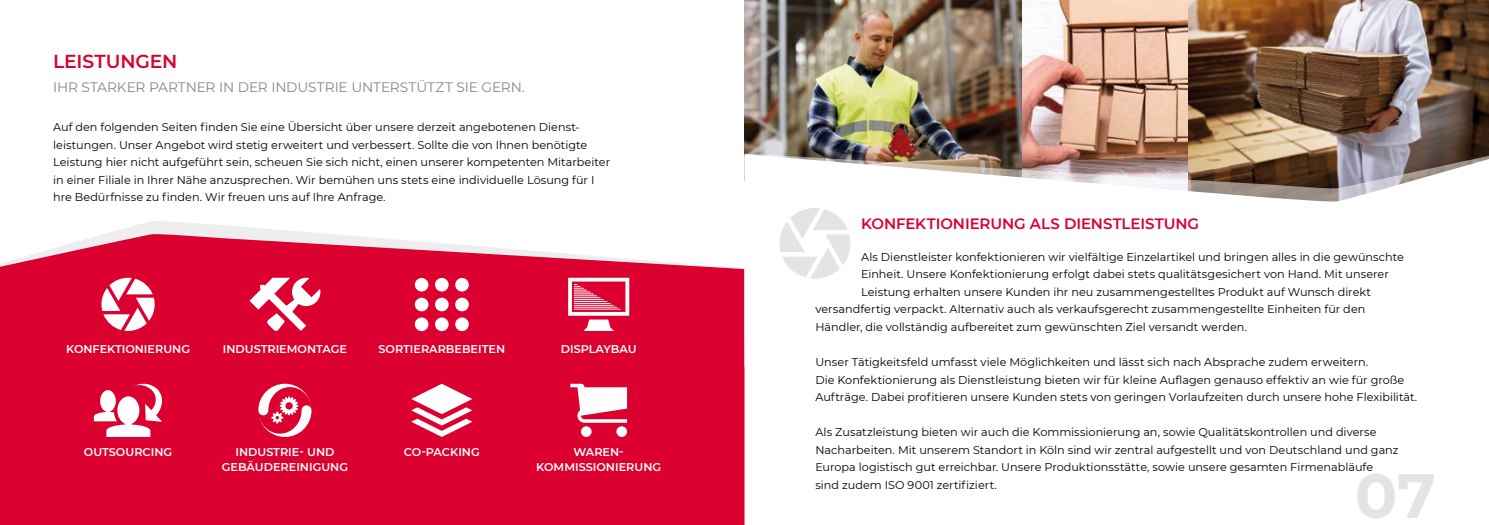
<style>
.page{position:relative;width:1489px;height:525px;background:#fff}
.page>*{position:absolute;margin:0;border:0;box-sizing:border-box;transform-origin:0 0}
.t1{font:700 62.5px "Montserrat";color:#e3e4e4}
.t2{font:600 18.75px "Montserrat";letter-spacing:-.01em;color:#db0030}
.t3{font:600 15px "Montserrat";letter-spacing:-.005em;color:#db0030}
.t4{font:13.75px "Montserrat";letter-spacing:-.01em;color:#87888a}
.t5{font:11.25px/17.5px "Montserrat";color:#000}
.t6{font:600 11.25px/15px "Montserrat";color:#fff;text-align:center}
</style>
<div class="page">
<img style="left:1020px;top:0;width:168px;height:153px">
<img style="left:744px;top:0;width:276px;height:153px">
<svg style="left:110px;top:221px;width:202px;height:12px;fill:#eee"></svg>
<svg style="left:0;top:233px;width:744px;height:291px;background:#dd113e"></svg>
<svg style="left:94px;top:381px;width:70px;height:55px"></svg>
<svg style="left:411px;top:383px;width:61px;height:53px"></svg>
<svg style="left:568px;top:277px;width:61px;height:54px"></svg>
<svg style="left:101px;top:277px;width:54px;height:54px"></svg>
<div style="left:581px;top:426px;width:10px;height:10px;background:#fff;border-radius:50%"></div>
<div style="left:616px;top:426px;width:11px;height:10px;background:#fff;border-radius:50%"></div>
<svg style="left:570px;top:383px;width:57px;height:39px"></svg>
<svg style="left:249px;top:277px;width:71px;height:54px"></svg>
<svg style="left:258px;top:383px;width:53px;height:53px"></svg>
<div style="left:415px;top:278px;width:13px;height:13px;background:#fff;border-radius:50%"></div>
<div style="left:435px;top:278px;width:13px;height:13px;background:#fff;border-radius:50%"></div>
<div style="left:455px;top:278px;width:14px;height:13px;background:#fff;border-radius:50%"></div>
<div style="left:415px;top:297px;width:13px;height:14px;background:#fff;border-radius:50%"></div>
<div style="left:435px;top:297px;width:13px;height:14px;background:#fff;border-radius:50%"></div>
<div style="left:455px;top:297px;width:14px;height:14px;background:#fff;border-radius:50%"></div>
<div style="left:415px;top:317px;width:13px;height:14px;background:#fff;border-radius:50%"></div>
<div style="left:435px;top:317px;width:13px;height:14px;background:#fff;border-radius:50%"></div>
<div style="left:455px;top:317px;width:14px;height:14px;background:#fff;border-radius:50%"></div>
<img style="left:1188px;top:0;width:300px;height:153px">
<svg style="left:744px;top:153px;width:744px;height:187px"></svg>
<svg style="left:779px;top:208px;width:71px;height:71px"></svg>
<h2 class="t2" style="left:53px;top:48px;width:126px">LEISTUNGEN</h2>
<p class="t4" style="left:53px;top:78px;width:473px">IHR STARKER PARTNER IN DER INDUSTRIE UNTERSTÜTZT SIE GERN.</p>
<p class="t5" style="left:53px;top:118px;width:558px">Auf den folgenden Seiten finden Sie eine Übersicht über unsere derzeit angebotenen Dienst&shy;leistungen. Unser Angebot wird stetig erweitert und verbessert. Sollte die von Ihnen benötigte Leistung hier nicht aufgeführt sein, scheuen Sie sich nicht, einen unserer kompetenten Mitarbeiter in einer Filiale in Ihrer Nähe anzusprechen. Wir bemühen uns stets eine individuelle Lösung für I hre Bedürfnisse zu finden. Wir freuen uns auf Ihre Anfrage.</p>
<p class="t6" style="left:66px;top:341px;width:125px">KONFEKTIONIERUNG</p>
<p class="t6" style="left:223px;top:341px;width:126px">INDUSTRIEMONTAGE</p>
<p class="t6" style="left:378px;top:341px;width:128px">SORTIERARBEBEITEN</p>
<p class="t6" style="left:560px;top:341px;width:77px">DISPLAYBAU</p>
<p class="t6" style="left:84px;top:444px;width:90px">OUTSOURCING</p>
<p class="t6" style="left:222px;top:444px;width:128px">INDUSTRIE- UND<br>GEBÄUDEREINIGUNG</p>
<p class="t6" style="left:404px;top:444px;width:77px">CO-PACKING</p>
<p class="t6" style="left:536px;top:444px;width:126px">WAREN-<br>KOMMISSIONIERUNG</p>
<h3 class="t3" style="left:861px;top:213px;width:339px">KONFEKTIONIERUNG ALS DIENSTLEISTUNG</h3>
<p class="t5" style="left:861px;top:247px;width:544px">Als Dienstleister konfektionieren wir vielfältige Einzelartikel und bringen alles in die gewünschte</p>
<p class="t5" style="left:861px;top:265px;width:529px">Einheit. Unsere Konfektionierung erfolgt dabei stets qualitätsgesichert von Hand. Mit unserer</p>
<p class="t5" style="left:861px;top:282px;width:511px">Leistung erhalten unsere Kunden ihr neu zusammengestelltes Produkt auf Wunsch direkt</p>
<p class="t5" style="left:815px;top:300px;width:551px">versandfertig verpackt. Alternativ auch als verkaufsgerecht zusammengestellte Einheiten für den</p>
<p class="t5" style="left:815px;top:317px;width:433px">Händler, die vollständig aufbereitet zum gewünschten Ziel versandt werden.</p>
<p class="t5" style="left:815px;top:352px;width:603px">Unser Tätigkeitsfeld umfasst viele Möglichkeiten und lässt sich nach Absprache zudem erweitern.<br>Die Konfektionierung als Dienstleistung bieten wir für kleine Auflagen genauso effektiv an wie für große<br>Aufträge. Dabei profitieren unsere Kunden stets von geringen Vorlaufzeiten durch unsere hohe Flexibilität.</p>
<p class="t5" style="left:815px;top:422px;width:584px">Als Zusatzleistung bieten wir auch die Kommissionierung an, sowie Qualitätskontrollen und diverse Nacharbeiten. Mit unserem Standort in Köln sind wir zentral aufgestellt und von Deutschland und ganz Europa logistisch gut erreichbar. Unsere Produktionsstätte, sowie unsere gesamten Firmenabläufe sind zudem ISO 9001 zertifiziert.</p>
<h1 class="t1" style="left:1354px;top:450px;width:82px">07</h1>
</div>
